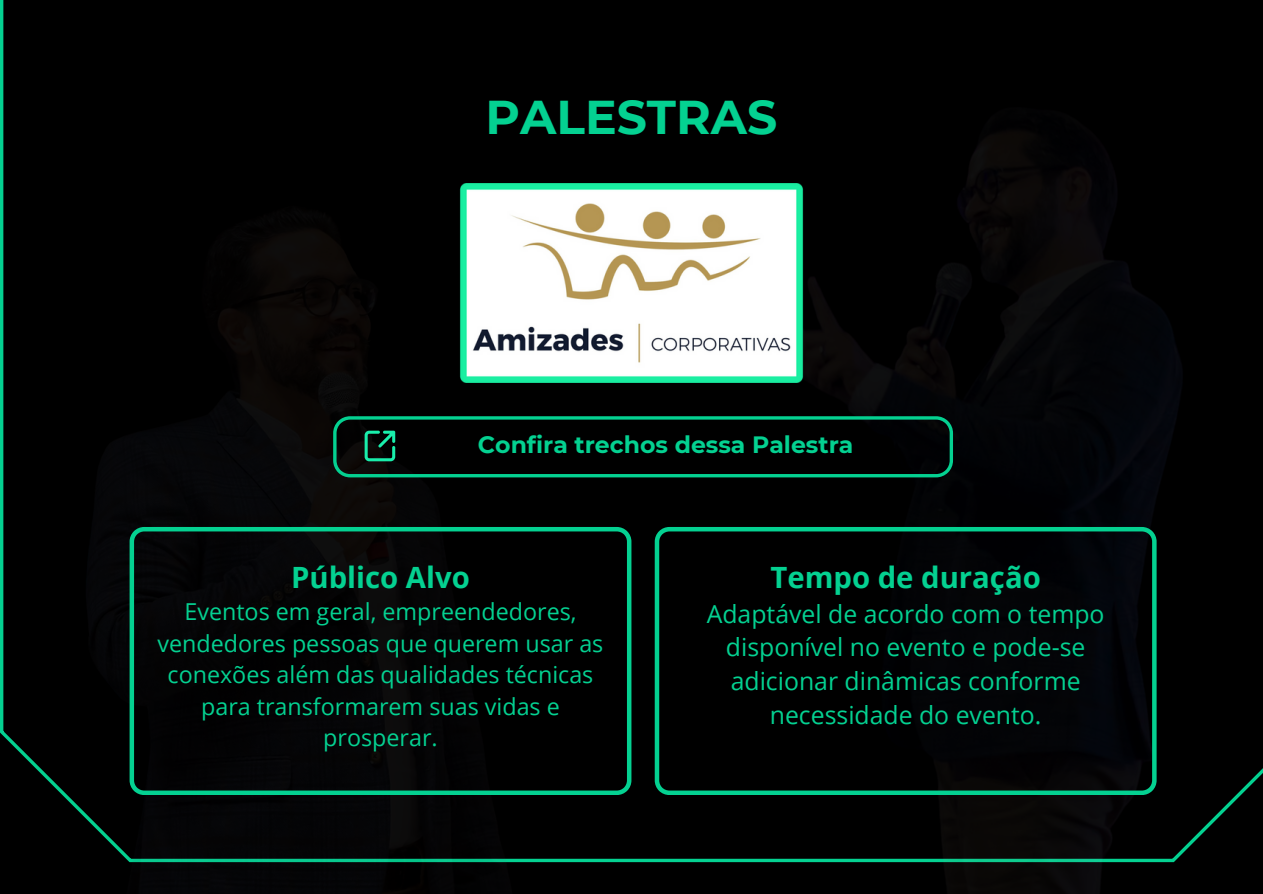
<style>
.page{position:relative;width:1263px;height:894px;background:#fff}
.page>*{position:absolute;margin:0;border:0;box-sizing:border-box;transform-origin:0 0}
.t1{font:700 47.25px "Montserrat";color:#04d191}
.t2{font:700 29.25px "Open Sans";color:#04d191}
.t3{font:24.75px/33.8px "Open Sans";color:#04d191;text-align:center}
.t4{font:700 23.55px "Montserrat";color:#04d191}
.t5{font:23.25px/31.5px "Open Sans";color:#04d191;text-align:center}
</style>
<div class="page">
<div style="left:0;top:0;width:1263px;height:861px;background:#000"></div>
<img style="left:690px;top:72px;width:573px;height:821px">
<img style="left:60px;top:184px;width:485px;height:709px">
<img style="left:455px;top:184px;width:352px;height:198px">
<svg style="left:130px;top:527px;width:501px;height:267px;background:#030c0a"></svg>
<svg style="left:655px;top:527px;width:501px;height:267px;background:#010b0a"></svg>
<svg style="left:333px;top:416px;width:620px;height:61px;background:#011a12"></svg>
<p class="t1" style="left:486px;top:88px;width:293px">PALESTRAS</p>
<p class="t4" style="left:478px;top:430px;width:377px">Confira trechos dessa Palestra</p>
<h2 class="t2" style="left:291px;top:556px;width:180px">Público Alvo</h2>
<p class="t5" style="left:158px;top:595px;width:447px">Eventos em geral, empreendedores, vendedores pessoas que querem usar as conexões além das qualidades técnicas para transformarem suas vidas e prosperar.</p>
<p class="t2" style="left:770px;top:556px;width:272px">Tempo de duração</p>
<p class="t3" style="left:707px;top:596px;width:399px">Adaptável de acordo com o tempo disponível no evento e pode-se adicionar dinâmicas conforme necessidade do evento.</p>
</div>
